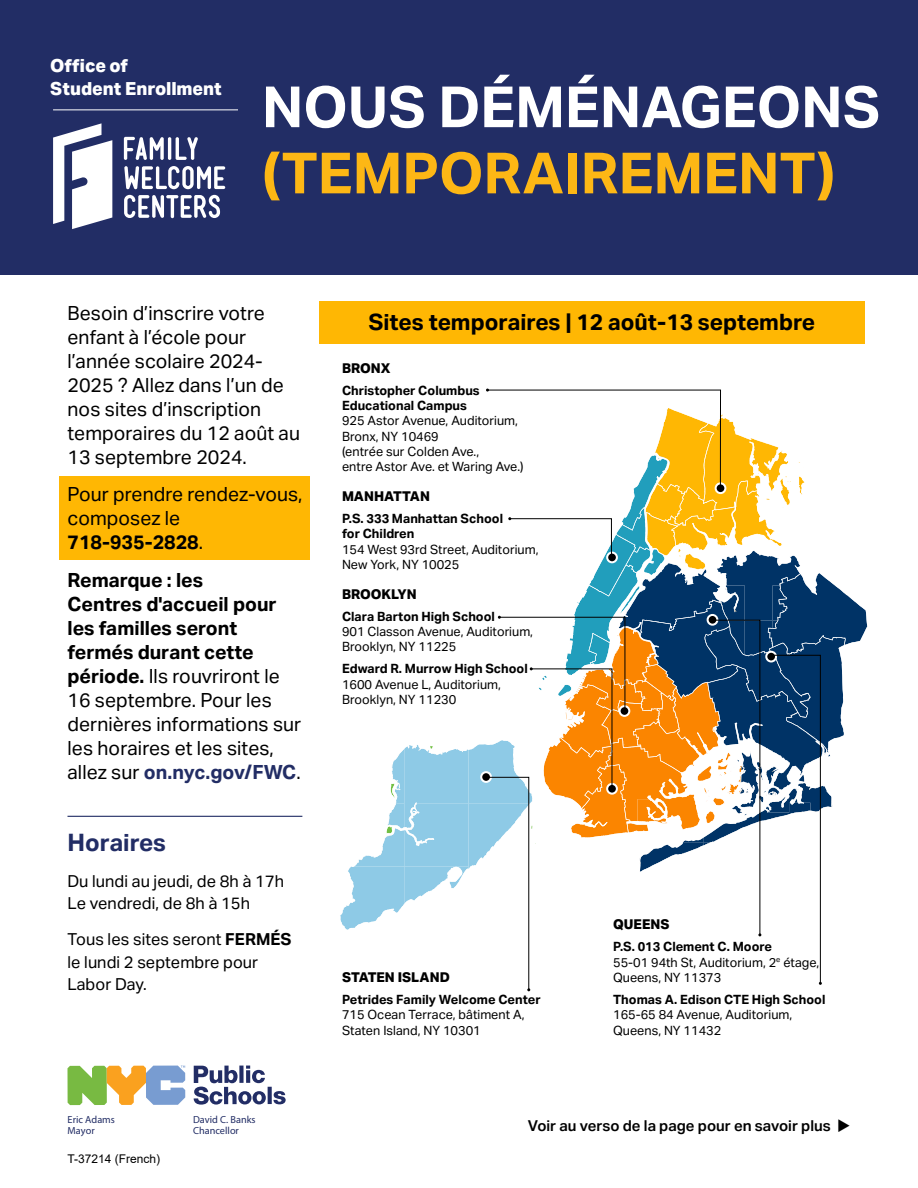
<style>
.page{position:relative;width:918px;height:1188px;background:#fff}
.page>*{position:absolute;margin:0;border:0;box-sizing:border-box;transform-origin:0 0}
.Header_2{font:700 56.85px "Aktiv Grotesk";color:#fdb715}
.Header_1{font:700 56.85px "Aktiv Grotesk";color:#fff}
.Subheader_1{font:700 24px "Aktiv Grotesk";color:#222d65}
.t1{font:700 22.5px "Aktiv Grotesk";color:#000}
.Body_Large{font:19.5px/24px "Aktiv Grotesk";color:#000}
.Header_1-2{font:800 18px/22.5px "Aktiv Grotesk";letter-spacing:-.005em;color:#fff}
.Body{font:16.5px/22.5px "Aktiv Grotesk";color:#000}
.t2{font:600 15px "Aktiv Grotesk";color:#000}
.School_list_-_borough{font:800 13.5px "Aktiv Grotesk";color:#000}
.School_list{font:12.75px/15.3px "Aktiv Grotesk";color:#000}
.School_list-2{font:700 12.75px "Aktiv Grotesk";color:#000}
.School_list_-_borough-2{font:12.75px "Aktiv Grotesk";color:#000}
.School_list_-_borough-3{font:700 12.75px "Aktiv Grotesk";color:#000}
.t3{font:12px "Arial";color:#000}
.t4{font:10.35px/11.2px "Myriad Pro";color:#222d65}
.s1{font-weight:700}
.s2{font-weight:700;color:#222d65}
.s3{font-weight:400}
</style>
<div class="page">
<div style="left:0;top:0;width:918px;height:274px;background:#222d65"></div>
<hr style="left:168px;top:137px;width:3px;height:23px;background:#fff;border-radius:2px">
<svg style="left:176px;top:137px;width:22px;height:23px"></svg>
<svg style="left:124px;top:137px;width:40px;height:23px"></svg>
<svg style="left:124px;top:166px;width:101px;height:23px"></svg>
<svg style="left:124px;top:195px;width:96px;height:23px"></svg>
<svg style="left:53px;top:123px;width:59px;height:106px"></svg>
<hr style="left:53px;top:109px;width:185px;height:1px;background:#fff">
<div style="left:319px;top:301px;width:546px;height:43px;background:#ffb703"></div>
<div style="left:59px;top:476px;width:251px;height:84px;background:#ffb703"></div>
<svg style="left:340px;top:389px;width:528px;height:602px"></svg>
<svg style="left:67px;top:1066px;width:118px;height:39px"></svg>
<svg style="left:194px;top:1066px;width:72px;height:39px"></svg>
<svg style="left:268px;top:1087px;width:4px;height:17px"></svg>
<svg style="left:273px;top:1091px;width:13px;height:13px"></svg>
<hr style="left:68px;top:816px;width:234px;height:1px;background:#222d65">
<p class="Header_1-2" style="left:50px;top:55px;width:173px">Office of<br>Student Enrollment</p>
<p class="Header_1" style="left:262px;top:74px;width:620px">NOUS DÉMÉNAGEONS</p>
<p class="Header_2" style="left:262px;top:140px;width:575px">(TEMPORAIREMENT)</p>
<p class="Body_Large" style="left:68px;top:301px;width:234px">Besoin d’inscrire votre enfant à l’école pour l’année scolaire 2024-<br>2025 ? Allez dans l’un de nos sites d’inscription temporaires du 12 août au<br>13 septembre 2024.</p>
<p class="Body_Large" style="left:68px;top:482px;width:236px">Pour prendre rendez-vous, composez le<br><span class="s1">718-935-2828</span>.</p>
<p class="Body_Large" style="left:68px;top:568px;width:235px"><span class="s1">Remarque : les<br>Centres d'accueil pour les familles seront fermés durant cette période.</span> Ils rouvriront le<br>16 septembre. Pour les dernières informations sur les horaires et les sites, allez sur <span class="s2">on.nyc.gov/FWC</span>.</p>
<p class="Subheader_1" style="left:68px;top:828px;width:100px">Horaires</p>
<p class="Body" style="left:68px;top:870px;width:218px">Du lundi au jeudi, de 8h à 17h</p>
<p class="Body" style="left:68px;top:892px;width:184px">Le vendredi, de 8h à 15h</p>
<p class="Body" style="left:68px;top:928px;width:226px">Tous les sites seront <span class="s1">FERMÉS </span>le lundi 2 septembre pour<br>Labor Day.</p>
<p class="t4" style="left:68px;top:1114px;width:49px">Eric Adams<br>Mayor</p>
<p class="t3" style="left:68px;top:1151px;width:94px">T-37214 (French)</p>
<p class="t4" style="left:193px;top:1114px;width:64px">David C. Banks<br>Chancellor</p>
<p class="t1" style="left:369px;top:309px;width:448px">Sites temporaires | 12 août-13 septembre</p>
<p class="School_list_-_borough" style="left:342px;top:360px;width:50px">BRONX</p>
<p class="School_list-2" style="left:342px;top:383px;width:139px">Christopher Columbus</p>
<p class="School_list-2" style="left:342px;top:398px;width:126px">Educational Campus</p>
<p class="School_list" style="left:342px;top:413px;width:178px">925 Astor Avenue, Auditorium,</p>
<p class="School_list" style="left:342px;top:429px;width:98px">Bronx, NY 10469</p>
<p class="School_list" style="left:342px;top:444px;width:183px">(entrée sur Colden Ave.,<br>entre Astor Ave. et Waring Ave.)</p>
<p class="School_list_-_borough" style="left:342px;top:488px;width:90px">MANHATTAN</p>
<p class="School_list-2" style="left:342px;top:511px;width:163px">P.S. 333 Manhattan School</p>
<p class="School_list-2" style="left:342px;top:527px;width:74px">for Children</p>
<p class="School_list" style="left:342px;top:542px;width:198px">154 West 93rd Street, Auditorium,</p>
<p class="School_list" style="left:342px;top:557px;width:119px">New York, NY 10025</p>
<p class="School_list_-_borough" style="left:342px;top:586px;width:76px">BROOKLYN</p>
<p class="School_list-2" style="left:342px;top:609px;width:155px">Clara Barton High School</p>
<p class="School_list" style="left:342px;top:624px;width:193px">901 Classon Avenue, Auditorium,<br>Brooklyn, NY 11225</p>
<p class="School_list_-_borough-3" style="left:342px;top:662px;width:187px">Edward R. Murrow High School</p>
<p class="School_list_-_borough-2" style="left:342px;top:677px;width:161px">1600 Avenue L, Auditorium,</p>
<p class="School_list_-_borough-2" style="left:342px;top:692px;width:116px">Brooklyn, NY 11230</p>
<p class="School_list_-_borough" style="left:342px;top:969px;width:109px">STATEN ISLAND</p>
<p class="School_list-2" style="left:342px;top:992px;width:200px">Petrides Family Welcome Center</p>
<p class="School_list" style="left:342px;top:1007px;width:184px">715 Ocean Terrace, bâtiment A,</p>
<p class="School_list" style="left:342px;top:1022px;width:140px">Staten Island, NY 10301</p>
<p class="School_list_-_borough" style="left:613px;top:917px;width:58px">QUEENS</p>
<p class="School_list-2" style="left:613px;top:939px;width:160px">P.S. 013 Clement C. Moore</p>
<p class="School_list" style="left:613px;top:955px;width:208px">55-01 94th St, Auditorium, 2<sup>e</sup> étage,</p>
<p class="School_list" style="left:613px;top:970px;width:110px">Queens, NY 11373</p>
<p class="School_list-2" style="left:613px;top:992px;width:214px">Thomas A. Edison CTE High School</p>
<p class="School_list" style="left:613px;top:1007px;width:181px">165-65 84 Avenue, Auditorium,</p>
<p class="School_list" style="left:613px;top:1022px;width:110px">Queens, NY 11432</p>
<p class="t2" style="left:528px;top:1117px;width:324px">Voir au verso de la page pour en savoir plus <span class="s3">▶</span></p>
</div>
